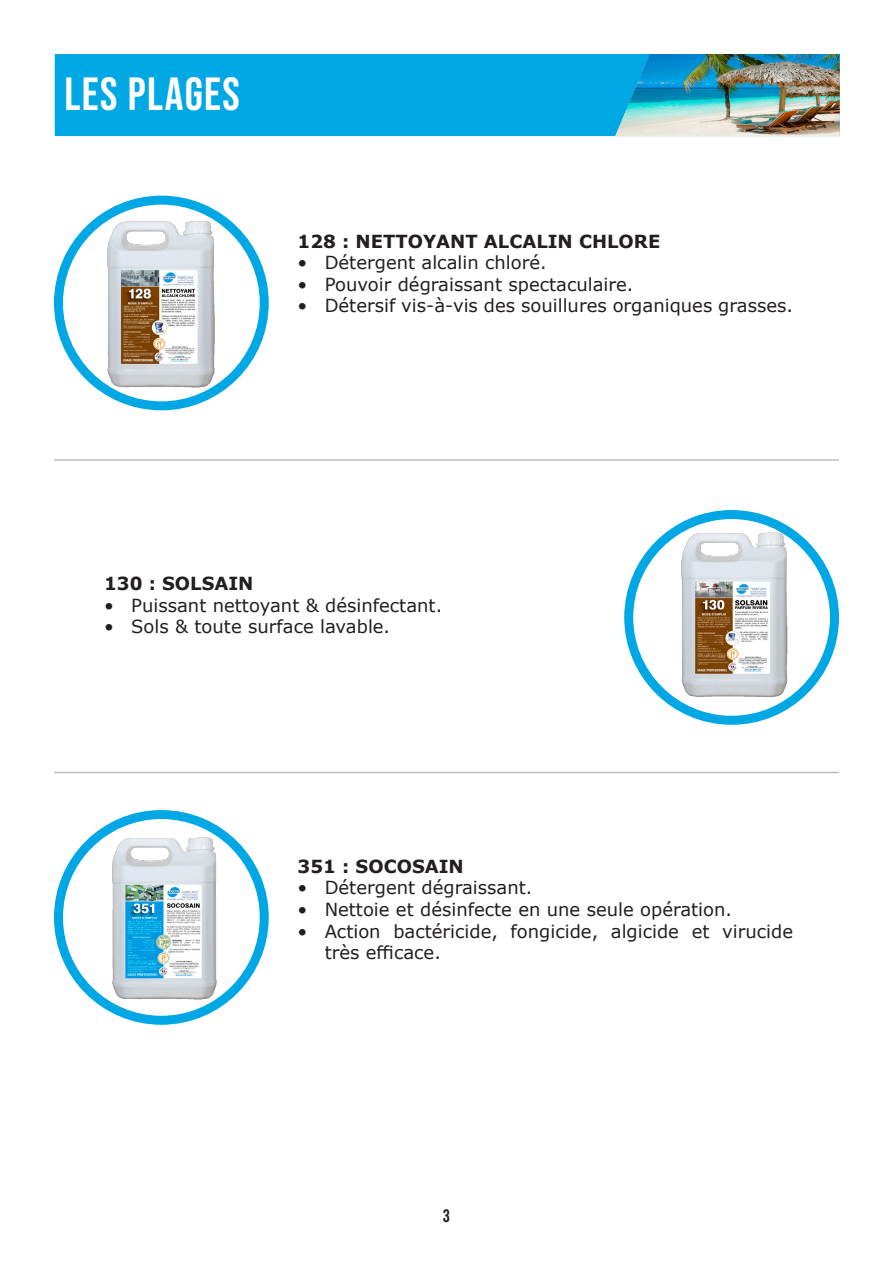
<style>
.page{position:relative;width:893px;height:1263px;background:#fff}
.page>*{position:absolute;margin:0;border:0;box-sizing:border-box;transform-origin:0 0}
.t1{font:46.5px "Bebas Neue";letter-spacing:.03em;color:#fff}
.t2{font:18px/21.6px "Verdana";color:#231f20}
.t3{font:700 18px "Verdana";color:#231f20}
.t4{font:18px "Bebas Neue";color:#231f20}
</style>
<div class="page">
<div style="left:55px;top:54px;width:785px;height:82px;background:#00a7e5"></div>
<hr style="left:54px;top:772px;width:785px;height:1px;background:#bdbfbf">
<hr style="left:54px;top:459px;width:785px;height:2px;background:#bdbfbf">
<img style="left:615px;top:54px;width:225px;height:82px">
<div style="left:54px;top:196px;width:215px;height:214px;border:9px solid #00a7e5;border-radius:50%"></div>
<div style="left:54px;top:810px;width:215px;height:215px;border:9px solid #00a7e5;border-radius:50%"></div>
<div style="left:624px;top:510px;width:215px;height:215px;border:9px solid #00a7e5;border-radius:50%"></div>
<img style="left:66px;top:207px;width:199px;height:188px">
<img style="left:646px;top:521px;width:174px;height:184px">
<img style="left:65px;top:829px;width:199px;height:176px">
<p class="t1" style="left:65px;top:68px;width:177px">LES PLAGES</p>
<p class="t3" style="left:298px;top:228px;width:364px">128 : NETTOYANT ALCALIN CHLORE</p>
<p class="t2" style="left:298px;top:252px;width:251px">• Détergent alcalin chloré.</p>
<p class="t2" style="left:298px;top:273px;width:337px">• Pouvoir dégraissant spectaculaire.</p>
<p class="t2" style="left:298px;top:295px;width:497px">• Détersif vis-à-vis des souillures organiques grasses.</p>
<p class="t3" style="left:104px;top:571px;width:151px">130 : SOLSAIN</p>
<p class="t2" style="left:104px;top:594px;width:340px">• Puissant nettoyant &amp; désinfectant.</p>
<p class="t2" style="left:104px;top:616px;width:288px">• Sols &amp; toute surface lavable.</p>
<p class="t3" style="left:298px;top:853px;width:168px">351 : SOCOSAIN</p>
<p class="t2" style="left:298px;top:877px;width:236px">• Détergent dégraissant.</p>
<p class="t2" style="left:298px;top:898px;width:436px">• Nettoie et désinfecte en une seule opération.</p>
<p class="t2" style="left:325px;top:920px;width:470px;text-indent:-27px">• Action bactéricide, fongicide, algicide et virucide très efficace.</p>
<p class="t4" style="left:443px;top:1206px;width:9px">3</p>
</div>
